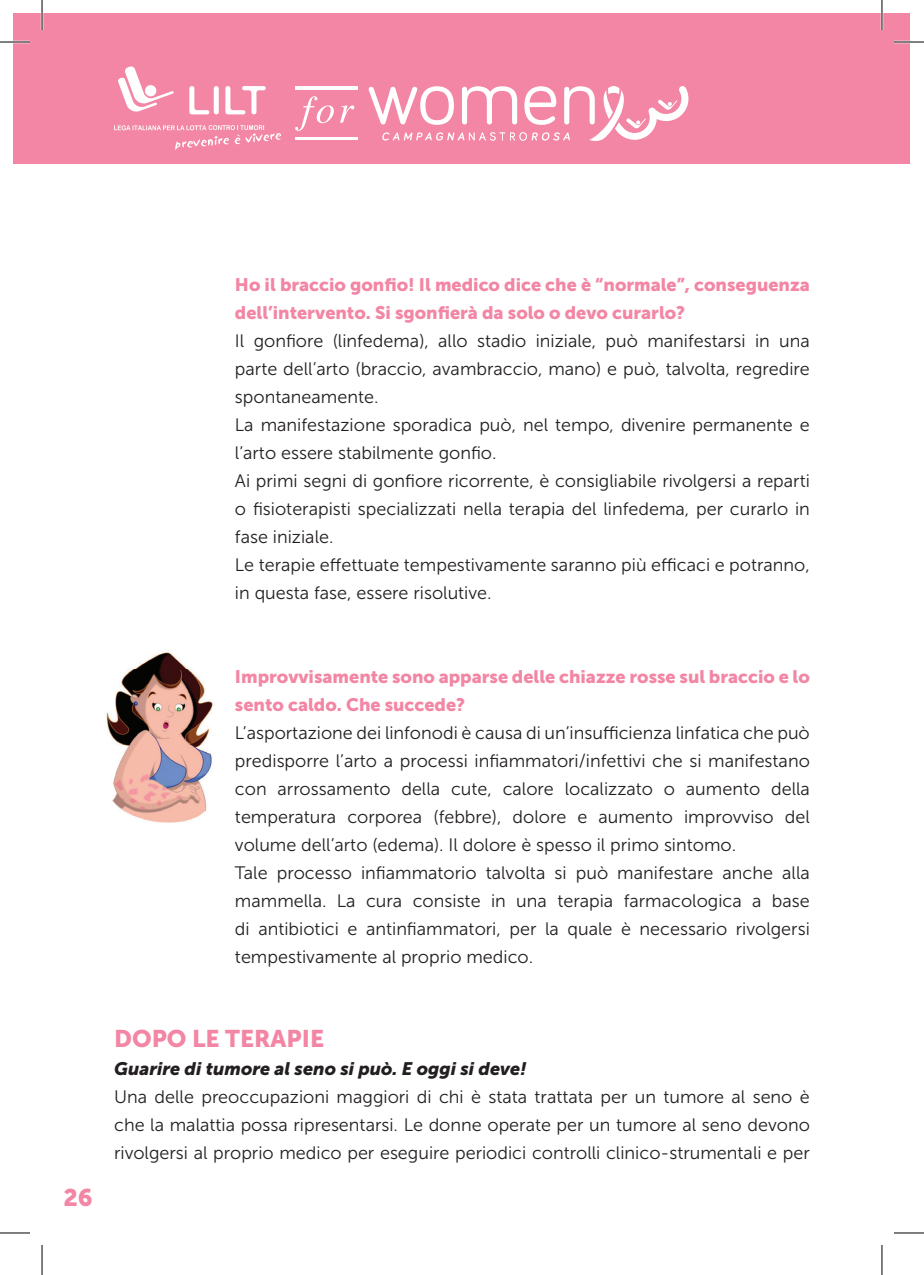
<style>
.page{position:relative;width:924px;height:1275px;background:#fff}
.page>*{position:absolute;margin:0;border:0;box-sizing:border-box;transform-origin:0 0}
.t1{font:24px "Museo Sans 900";color:#f386a4}
.t2{font:18px/28px "Museo Sans 300";color:#231f20;text-align:justify}
.t3{font:18px/28px "Museo Sans 900";color:#f386a4}
.t4{font:italic 18px "Museo Sans 900";color:#231f20}
</style>
<div class="page">
<img style="left:106px;top:669px;width:107px;height:154px">
<img style="left:135px;top:652px;width:54px;height:17px">
<div style="left:14px;top:14px;width:895px;height:150px;background:#f386a4"></div>
<svg style="left:118px;top:66px;width:56px;height:46px"></svg>
<svg style="left:189px;top:86px;width:76px;height:28px"></svg>
<svg style="left:114px;top:125px;width:167px;height:25px"></svg>
<hr style="left:295px;top:86px;width:62px;height:2px;background:#fff">
<hr style="left:295px;top:88px;width:62px;height:2px;background:#fff">
<hr style="left:295px;top:137px;width:62px;height:1px;background:#fff">
<hr style="left:295px;top:138px;width:62px;height:2px;background:#fff">
<svg style="left:295px;top:96px;width:39px;height:35px"></svg>
<svg style="left:340px;top:105px;width:14px;height:18px"></svg>
<svg style="left:368px;top:86px;width:321px;height:55px"></svg>
<hr style="left:0;top:41px;width:30px;height:2px;background:#fff">
<hr style="left:893px;top:41px;width:30px;height:2px;background:#fff">
<hr style="left:41px;top:0;width:2px;height:30px;background:#fff">
<hr style="left:880px;top:0;width:2px;height:30px;background:#fff">
<hr style="left:0;top:42px;width:30px;height:1px;background:#000">
<hr style="left:893px;top:42px;width:30px;height:1px;background:#000">
<hr style="left:0;top:1232px;width:30px;height:1px;background:#000">
<hr style="left:893px;top:1232px;width:30px;height:1px;background:#000">
<hr style="left:42px;top:0;width:1px;height:30px;background:#000">
<hr style="left:42px;top:1245px;width:1px;height:30px;background:#000">
<hr style="left:881px;top:0;width:1px;height:30px;background:#000">
<hr style="left:881px;top:1245px;width:1px;height:30px;background:#000">
<p class="t3" style="left:235px;top:270px;width:576px">Ho il braccio gonfio! Il medico dice che è “normale”, conseguenza dell’intervento. Si sgonfierà da solo o devo curarlo?</p>
<p class="t2" style="left:235px;top:327px;width:576px">Il gonfiore (linfedema), allo stadio iniziale, può manifestarsi in una parte dell’arto (braccio, avambraccio, mano) e può, talvolta, regredire spontaneamente.</p>
<p class="t2" style="left:235px;top:411px;width:576px">La manifestazione sporadica può, nel tempo, divenire permanente e l’arto essere stabilmente gonfio.</p>
<p class="t2" style="left:235px;top:467px;width:576px">Ai primi segni di gonfiore ricorrente, è consigliabile rivolgersi a reparti o fisioterapisti specializzati nella terapia del linfedema, per curarlo in fase iniziale.</p>
<p class="t2" style="left:235px;top:551px;width:576px">Le terapie effettuate tempestivamente saranno più efficaci e potranno, in questa fase, essere risolutive.</p>
<p class="t3" style="left:235px;top:662px;width:576px">Improvvisamente sono apparse delle chiazze rosse sul braccio e lo sento caldo. Che succede?</p>
<p class="t2" style="left:235px;top:719px;width:576px">L’asportazione dei linfonodi è causa di un’insufficienza linfatica che può predisporre l’arto a processi infiammatori/infettivi che si manifestano con arrossamento della cute, calore localizzato o aumento della temperatura corporea (febbre), dolore e aumento improvviso del volume dell’arto (edema). Il dolore è spesso il primo sintomo.</p>
<p class="t2" style="left:235px;top:859px;width:576px">Tale processo infiammatorio talvolta si può manifestare anche alla mammella. La cura consiste in una terapia farmacologica a base di antibiotici e antinfiammatori, per la quale è necessario rivolgersi tempestivamente al proprio medico.</p>
<p class="t1" style="left:63px;top:1184px;width:31px">26</p>
<p class="t1" style="left:114px;top:1025px;width:211px">DOPO LE TERAPIE</p>
<p class="t4" style="left:114px;top:1058px;width:414px">Guarire di tumore al seno si può. E oggi si deve!</p>
<p class="t2" style="left:114px;top:1083px;width:697px">Una delle preoccupazioni maggiori di chi è stata trattata per un tumore al seno è che la malattia possa ripresentarsi. Le donne operate per un tumore al seno devono rivolgersi al proprio medico per eseguire periodici controlli clinico-strumentali e per</p>
</div>
